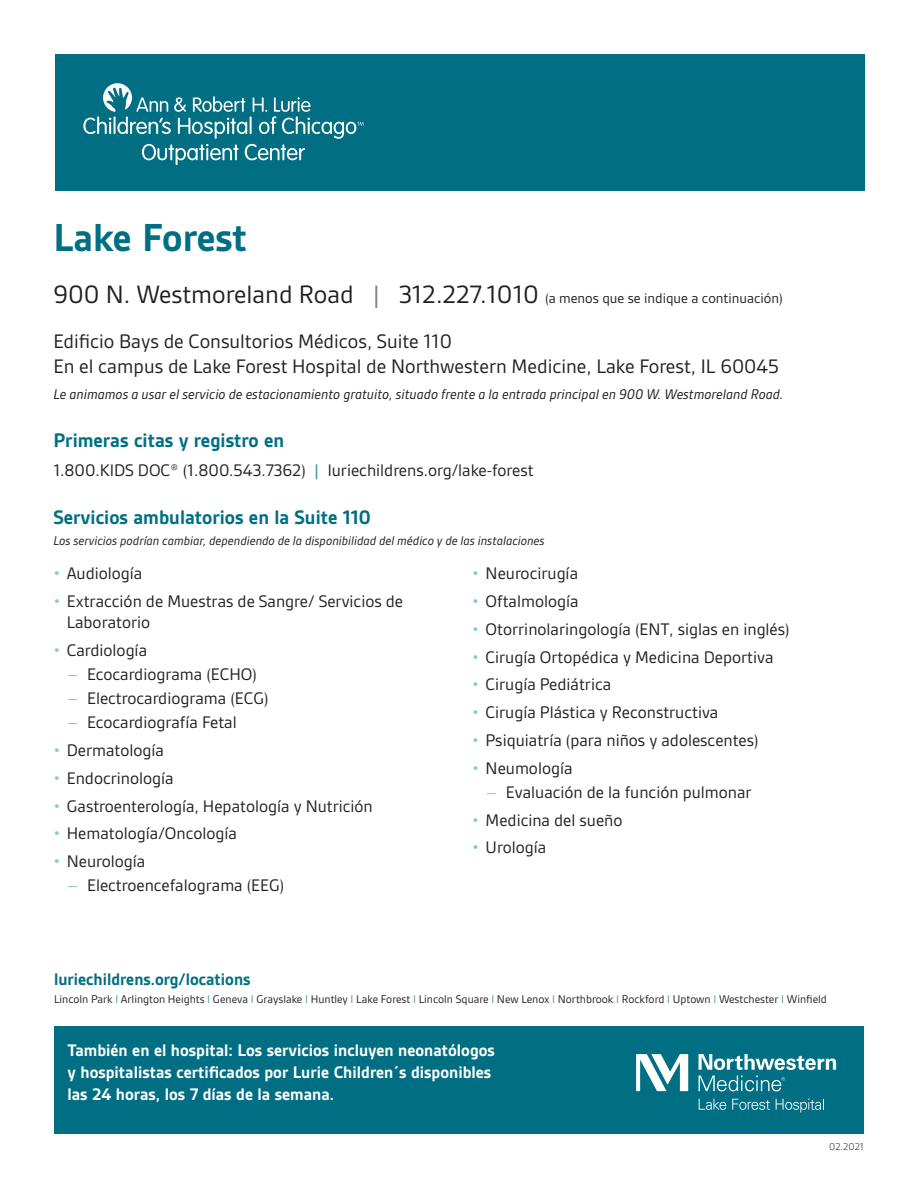
<style>
.page{position:relative;width:918px;height:1188px;background:#fff}
.page>*{position:absolute;margin:0;border:0;box-sizing:border-box;transform-origin:0 0}
.t1{font:700 42px "Gesta";color:#006f83}
.t2{font:27px "Gesta";color:#231f20}
.t3{font:21px/25.2px "Gesta";color:#231f20}
.t4{font:700 21px "Gesta";color:#006f83}
.t5{font:18px/21px "Gesta";color:#231f20}
.t6{font:700 18px/21.6px "Gesta";color:#fff}
.t7{font:700 18px "Gesta";color:#006f83}
.t8{font:italic 15px "Gesta";color:#231f20}
.t9{font:italic 13.5px "Gesta";color:#231f20}
.t10{font:12px "Gesta";color:#231f20}
.t11{font:300 10.5px "Gesta";color:#231f20}
.s1{color:#808285}
.s2{font-size:15px}
.s3{color:#348892}
.s4{color:#7accc8}
.s5{color:#5199a9}
</style>
<div class="page">
<div style="left:55px;top:54px;width:810px;height:136px;background:#006f83"></div>
<svg style="left:83px;top:83px;width:281px;height:82px"></svg>
<div style="left:54px;top:1026px;width:810px;height:108px;background:#006f83"></div>
<svg style="left:699px;top:1099px;width:27px;height:11px"></svg>
<svg style="left:732px;top:1099px;width:38px;height:11px"></svg>
<svg style="left:776px;top:1099px;width:48px;height:14px"></svg>
<svg style="left:699px;top:1054px;width:137px;height:16px"></svg>
<svg style="left:636px;top:1054px;width:52px;height:37px"></svg>
<svg style="left:699px;top:1076px;width:86px;height:15px"></svg>
<h1 class="t1" style="left:53px;top:214px;width:195px">Lake Forest</h1>
<h2 class="t2" style="left:53px;top:280px;width:731px">900 N. Westmoreland Road <span class="s1">|</span> 312.227.1010 <span class="s2">(a menos que se indique a continuación)</span></h2>
<p class="t3" style="left:53px;top:329px;width:727px">Edificio Bays de Consultorios Médicos, Suite 110<br>En el campus de Lake Forest Hospital de Northwestern Medicine, Lake Forest, IL 60045</p>
<p class="t8" style="left:53px;top:386px;width:732px">Le animamos a usar el servicio de estacionamiento gratuito, situado frente a la entrada principal en 900 W. Westmoreland Road.</p>
<p class="t4" style="left:53px;top:429px;width:232px">Primeras citas y registro en</p>
<p class="t5" style="left:53px;top:460px;width:482px">1.800.KIDS DOC® (1.800.543.7362) <span class="s3">|</span> luriechildrens.org/lake-forest</p>
<p class="t4" style="left:53px;top:505px;width:319px">Servicios ambulatorios en la Suite 110</p>
<p class="t9" style="left:53px;top:533px;width:493px">Los servicios podrían cambiar, dependiendo de la disponibilidad del médico y de las instalaciones</p>
<p class="t5" style="left:53px;top:563px;width:91px"><span class="s4">•</span> Audiología</p>
<p class="t5" style="left:67px;top:591px;width:338px;text-indent:-14px"><span class="s4">•</span> Extracción de Muestras de Sangre/ Servicios de<br>Laboratorio</p>
<p class="t5" style="left:53px;top:640px;width:95px"><span class="s4">•</span> Cardiología</p>
<p class="t5" style="left:67px;top:664px;width:191px"><span class="s4">–</span> Ecocardiograma (ECHO)</p>
<p class="t5" style="left:67px;top:688px;width:203px"><span class="s4">–</span> Electrocardiograma (ECG)</p>
<p class="t5" style="left:67px;top:712px;width:171px"><span class="s4">–</span> Ecocardiografía Fetal</p>
<p class="t5" style="left:53px;top:740px;width:112px"><span class="s4">•</span> Dermatología</p>
<p class="t5" style="left:53px;top:768px;width:122px"><span class="s4">•</span> Endocrinología</p>
<p class="t5" style="left:53px;top:796px;width:321px"><span class="s4">•</span> Gastroenterología, Hepatología y Nutrición</p>
<p class="t5" style="left:53px;top:823px;width:185px"><span class="s4">•</span> Hematología/Oncología</p>
<p class="t5" style="left:53px;top:851px;width:94px"><span class="s4">•</span> Neurología</p>
<p class="t5" style="left:67px;top:875px;width:219px"><span class="s4">–</span> Electroencefalograma (EEG)</p>
<p class="t5" style="left:472px;top:563px;width:107px"><span class="s4">•</span> Neurocirugía</p>
<p class="t5" style="left:472px;top:591px;width:108px"><span class="s4">•</span> Oftalmología</p>
<p class="t5" style="left:472px;top:619px;width:319px"><span class="s4">•</span> Otorrinolaringología (ENT, siglas en inglés)</p>
<p class="t5" style="left:472px;top:646px;width:303px"><span class="s4">•</span> Cirugía Ortopédica y Medicina Deportiva</p>
<p class="t5" style="left:472px;top:674px;width:141px"><span class="s4">•</span> Cirugía Pediátrica</p>
<p class="t5" style="left:472px;top:702px;width:248px"><span class="s4">•</span> Cirugía Plástica y Reconstructiva</p>
<p class="t5" style="left:472px;top:730px;width:288px"><span class="s4">•</span> Psiquiatría (para niños y adolescentes)</p>
<p class="t5" style="left:472px;top:757px;width:102px"><span class="s4">•</span> Neumología</p>
<p class="t5" style="left:486px;top:782px;width:268px"><span class="s4">–</span> Evaluación de la función pulmonar</p>
<p class="t5" style="left:472px;top:809px;width:152px"><span class="s4">•</span> Medicina del sueño</p>
<p class="t5" style="left:472px;top:837px;width:76px"><span class="s4">•</span> Urología</p>
<p class="t7" style="left:54px;top:970px;width:198px">luriechildrens.org/locations</p>
<p class="t10" style="left:54px;top:993px;width:774px">Lincoln Park <span class="s5">I</span> Arlington Heights <span class="s5">I</span> Geneva <span class="s5">I</span> Grayslake <span class="s5">I</span> Huntley <span class="s5">I</span> Lake Forest <span class="s5">I</span> Lincoln Square <span class="s5">I</span> New Lenox <span class="s5">I</span> Northbrook <span class="s5">I</span> Rockford <span class="s5">I</span> Uptown <span class="s5">I</span> Westchester <span class="s5">I</span> Winfield</p>
<p class="t6" style="left:68px;top:1040px;width:429px">También en el hospital: Los servicios incluyen neonatólogos y hospitalistas certificados por Lurie Children´s disponibles las 24 horas, los 7 días de la semana.</p>
<p class="t11" style="left:829px;top:1141px;width:36px">02.2021</p>
</div>
